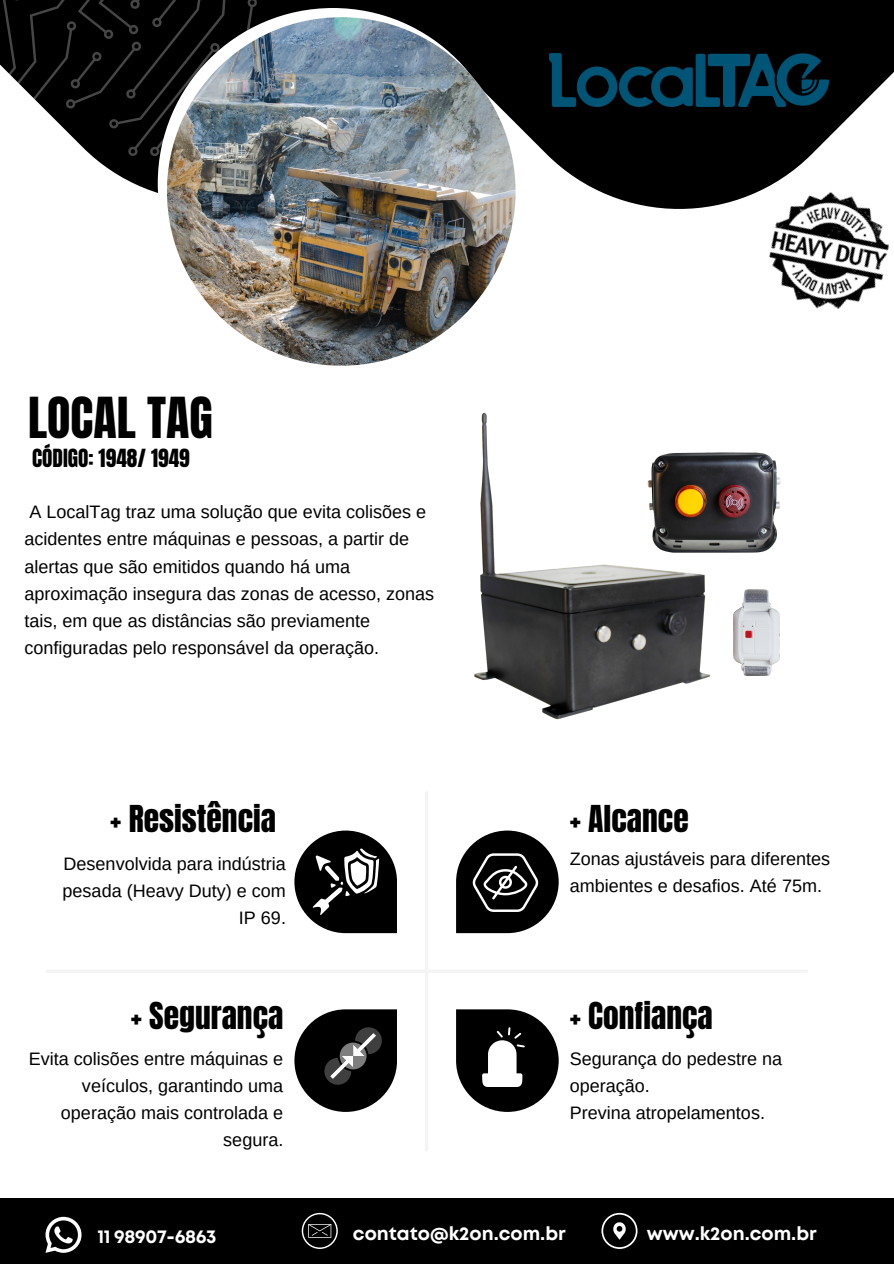
<style>
.page{position:relative;width:894px;height:1264px;background:#fff}
.page>*{position:absolute;margin:0;border:0;box-sizing:border-box;transform-origin:0 0}
.t1{font:48px "Anton";color:#000}
.t2{font:31.5px "Anton";color:#000}
.t3{font:21.3px "Anton";color:#000}
.t4{font:700 18.75px "Mont";color:#fff}
.t5{font:700 18.75px "Mont";letter-spacing:-.02em;color:#fff}
.t6{font:18px/27px "Arimo";color:#000}
</style>
<div class="page">
<svg style="left:93px;top:157px;width:67px;height:36px;fill:#000"></svg>
<svg style="left:301px;top:0;width:592px;height:209px;fill:#000"></svg>
<img style="left:167px;top:17px;width:348px;height:348px;border-radius:50%">
<svg style="left:0;top:0;width:301px;height:157px;background:#484c4e"></svg>
<hr style="left:47px;top:969px;width:759px;height:3px;background:#f4f4f4">
<hr style="left:425px;top:792px;width:3px;height:357px;background:#f4f4f4">
<svg style="left:294px;top:830px;width:103px;height:103px"></svg>
<svg style="left:456px;top:830px;width:102px;height:103px"></svg>
<img style="left:474px;top:412px;width:237px;height:308px">
<img style="left:645px;top:431px;width:136px;height:141px">
<img style="left:733px;top:589px;width:47px;height:87px">
<svg style="left:456px;top:1009px;width:102px;height:102px"></svg>
<svg style="left:294px;top:1009px;width:103px;height:102px"></svg>
<img style="left:744px;top:164px;width:149px;height:145px">
<img style="left:518px;top:28px;width:340px;height:104px">
<div style="left:0;top:1198px;width:893px;height:65px;background:#000"></div>
<svg style="left:601px;top:1212px;width:36px;height:36px"></svg>
<svg style="left:301px;top:1212px;width:37px;height:36px"></svg>
<svg style="left:45px;top:1216px;width:36px;height:36px"></svg>
<p class="t1" style="left:28px;top:383px;width:186px">LOCAL TAG</p>
<p class="t3" style="left:32px;top:443px;width:159px">CÓDIGO: 1948/ 1949</p>
<p class="t6" style="left:25px;top:498px;width:411px">A LocalTag traz uma solução que evita colisões e acidentes entre máquinas e pessoas, a partir de alertas que são emitidos quando há uma aproximação insegura das zonas de acesso, zonas tais, em que as distâncias são previamente configuradas pelo responsável da operação.</p>
<p class="t2" style="left:110px;top:795px;width:167px">+ Resistência</p>
<p class="t6" style="left:63px;top:850px;width:225px;text-align:right">Desenvolvida para indústria pesada (Heavy Duty) e com<br>IP 69.</p>
<p class="t2" style="left:131px;top:993px;width:154px">+ Segurança</p>
<p class="t6" style="left:29px;top:1044px;width:256px;text-align:right">Evita colisões entre máquinas e veículos, garantindo uma operação mais controlada e segura.</p>
<p class="t2" style="left:569px;top:795px;width:120px">+ Alcance</p>
<p class="t6" style="left:569px;top:845px;width:262px">Zonas ajustáveis para diferentes ambientes e desafios. Até 75m.</p>
<p class="t2" style="left:569px;top:993px;width:145px">+ Confiança</p>
<p class="t6" style="left:569px;top:1044px;width:214px">Segurança do pedestre na operação.</p>
<p class="t6" style="left:569px;top:1098px;width:197px">Previna atropelamentos.</p>
<p class="t5" style="left:97px;top:1229px;width:120px">11 98907-6863</p>
<p class="t4" style="left:353px;top:1226px;width:214px">contato@k2on.com.br</p>
<p class="t4" style="left:646px;top:1226px;width:171px">www.k2on.com.br</p>
</div>
